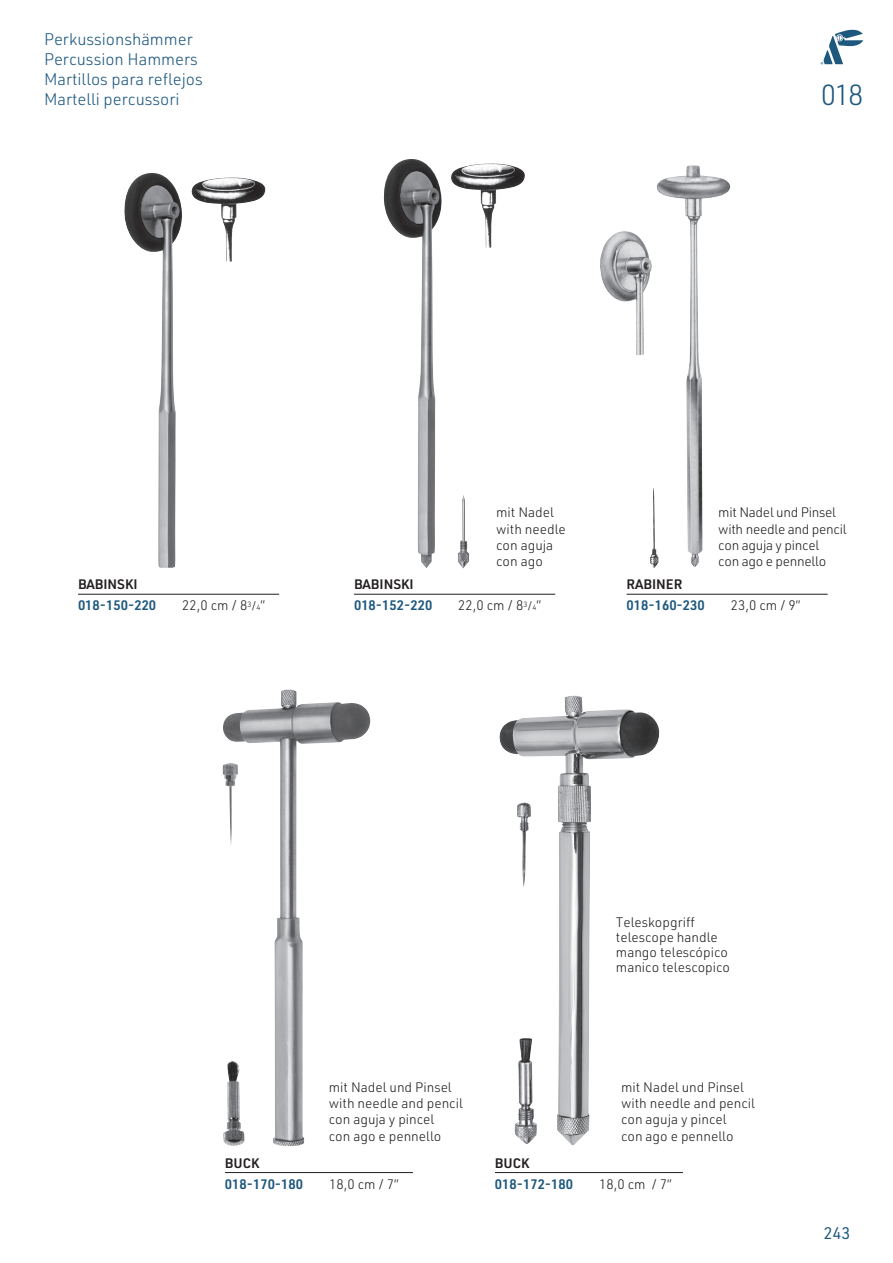
<style>
.page{position:relative;width:893px;height:1263px;background:#fff}
.page>*{position:absolute;margin:0;border:0;box-sizing:border-box;transform-origin:0 0}
.t1{font:300 28.5px "URWDIN";color:#1e587e}
.t2{font:300 16.5px/19.8px "URWDIN";color:#1e587e}
.t3{font:16.5px "URWDIN";color:#1e587e}
.t4{font:300 13.5px/16.2px "URWDIN";color:#231f20}
.t5{font:300 13.5px/16.2px "URWDIN";letter-spacing:-.02em;color:#231f20}
.t6{font:600 13.5px "URWDIN";color:#1e587e}
.t7{font:600 13.5px "URWDIN";color:#231f20}
.s1{font-size:12px}
.s2{font-size:7.5px}
</style>
<div class="page">
<svg style="left:821px;top:29px;width:42px;height:35px"></svg>
<hr style="left:78px;top:594px;width:201px;height:1px;background:#231f20">
<hr style="left:225px;top:1172px;width:188px;height:1px;background:#231f20">
<hr style="left:495px;top:1172px;width:188px;height:1px;background:#231f20">
<hr style="left:354px;top:594px;width:201px;height:1px;background:#231f20">
<hr style="left:627px;top:594px;width:201px;height:1px;background:#231f20">
<img style="left:451px;top:164px;width:74px;height:84px">
<img style="left:600px;top:165px;width:131px;height:402px">
<img style="left:223px;top:690px;width:148px;height:456px">
<img style="left:499px;top:696px;width:161px;height:450px">
<img style="left:222px;top:763px;width:23px;height:383px">
<img style="left:514px;top:802px;width:23px;height:342px">
<img style="left:383px;top:159px;width:59px;height:409px">
<img style="left:458px;top:495px;width:11px;height:74px">
<img style="left:191px;top:177px;width:74px;height:84px">
<img style="left:124px;top:173px;width:58px;height:395px">
<p class="t2" style="left:44px;top:29px;width:160px">Perkussionshämmer<br>Percussion Hammers<br>Martillos para reflejos<br>Martelli percussori</p>
<h1 class="t1" style="left:821px;top:77px;width:44px">018</h1>
<p class="t7" style="left:78px;top:575px;width:61px">BABINSKI</p>
<p class="t6" style="left:78px;top:596px;width:80px">018-150-220</p>
<p class="t4" style="left:182px;top:597px;width:84px">22,0 cm / 8<sup>3</sup><span class="s1">/</span><span class="s2">4</span>”</p>
<p class="t4" style="left:496px;top:504px;width:71px">mit Nadel with needle con aguja con ago</p>
<p class="t7" style="left:354px;top:575px;width:61px">BABINSKI</p>
<p class="t6" style="left:354px;top:596px;width:80px">018-152-220</p>
<p class="t4" style="left:458px;top:597px;width:84px">22,0 cm / 8<sup>3</sup><span class="s1">/</span><span class="s2">4</span>”</p>
<p class="t5" style="left:718px;top:504px;width:130px">mit Nadel und Pinsel with needle and pencil con aguja y pincel<br>con ago e pennello</p>
<p class="t7" style="left:627px;top:575px;width:57px">RABINER</p>
<p class="t6" style="left:627px;top:596px;width:80px">018-160-230</p>
<p class="t4" style="left:731px;top:597px;width:71px">23,0 cm / 9”</p>
<p class="t4" style="left:616px;top:914px;width:116px;line-height:15px">Teleskopgriff telescope handle mango telescópico manico telescopico</p>
<p class="t4" style="left:329px;top:1079px;width:135px">mit Nadel und Pinsel with needle and pencil con aguja y pincel<br>con ago e pennello</p>
<p class="t4" style="left:621px;top:1079px;width:135px">mit Nadel und Pinsel with needle and pencil con aguja y pincel<br>con ago e pennello</p>
<p class="t7" style="left:225px;top:1154px;width:36px">BUCK</p>
<p class="t6" style="left:225px;top:1175px;width:80px">018-170-180</p>
<p class="t4" style="left:329px;top:1175px;width:71px">18,0 cm / 7”</p>
<p class="t7" style="left:495px;top:1154px;width:36px">BUCK</p>
<p class="t6" style="left:495px;top:1175px;width:80px">018-172-180</p>
<p class="t4" style="left:599px;top:1175px;width:74px">18,0 cm / 7”</p>
<p class="t3" style="left:824px;top:1222px;width:28px">243</p>
</div>
